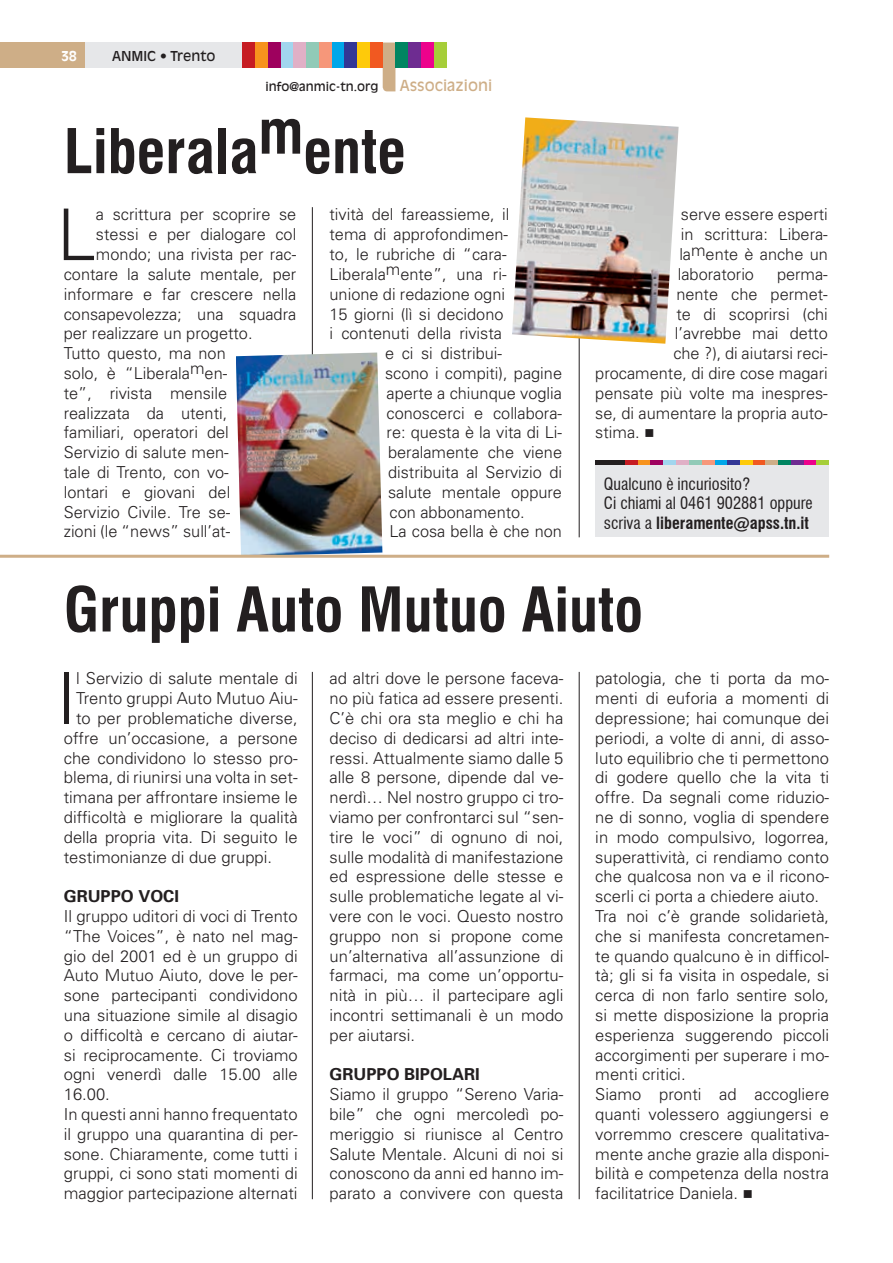
<style>
.page{position:relative;width:893px;height:1263px;background:#fff}
.page>*{position:absolute;margin:0;border:0;box-sizing:border-box;transform-origin:0 0}
.t1{font:300 71.4px "Univers";color:#231f20}
.t2{font:700 condensed 60px "Swiss 721 BT";color:#231f20}
.t3{font:300 16.5px/19.8px "Univers";color:#231f20;text-align:justify}
.t4{font:condensed 16.5px/19.5px "Swiss 721 BT";color:#231f20}
.t5{font:700 16.5px "Univers";color:#231f20}
.t6{font:15px "Antique Olive";color:#ceae87}
.t7{font:13.5px "Antique Olive";color:#231f20}
.t8{font:700 13.5px "Antique Olive";color:#fff}
.t9{font:12px "Antique Olive";color:#231f20}
.s1{font-weight:700}
</style>
<div class="page">
<div style="left:0;top:43px;width:85px;height:25px;background:#ceae87"></div>
<div style="left:85px;top:43px;width:157px;height:25px;background:#e6e7e9"></div>
<svg style="left:383px;top:43px;width:12px;height:48px"></svg>
<div style="left:319px;top:43px;width:13px;height:25px;background:#f6977a"></div>
<div style="left:395px;top:43px;width:13px;height:25px;background:#008561"></div>
<div style="left:408px;top:43px;width:13px;height:25px;background:#6e2c91"></div>
<div style="left:421px;top:43px;width:13px;height:25px;background:#ed028c"></div>
<div style="left:434px;top:43px;width:12px;height:25px;background:#a6ce39"></div>
<div style="left:281px;top:43px;width:12px;height:25px;background:#a1d6ee"></div>
<div style="left:268px;top:43px;width:13px;height:25px;background:#9e015e"></div>
<div style="left:293px;top:43px;width:13px;height:25px;background:#e0b0c6"></div>
<div style="left:306px;top:43px;width:13px;height:25px;background:#91cab7"></div>
<div style="left:242px;top:43px;width:13px;height:25px;background:#c61c22"></div>
<div style="left:255px;top:43px;width:13px;height:25px;background:#f7931d"></div>
<div style="left:332px;top:43px;width:12px;height:25px;background:#00a7e9"></div>
<div style="left:357px;top:43px;width:13px;height:25px;background:#feca0a"></div>
<div style="left:344px;top:43px;width:13px;height:25px;background:#333795"></div>
<div style="left:370px;top:43px;width:13px;height:25px;background:#f15921"></div>
<hr style="left:579px;top:207px;width:1px;height:330px;background:#231f20">
<img style="left:512px;top:117px;width:167px;height:227px">
<hr style="left:312px;top:207px;width:1px;height:230px;background:#231f20">
<img style="left:236px;top:352px;width:146px;height:203px">
<hr style="left:0;top:555px;width:829px;height:3px;background:#ceae87">
<hr style="left:579px;top:672px;width:1px;height:527px;background:#231f20">
<hr style="left:312px;top:672px;width:1px;height:527px;background:#231f20">
<div style="left:595px;top:464px;width:234px;height:73px;background:#e6e7e9"></div>
<hr style="left:595px;top:460px;width:30px;height:4px;background:#231f20">
<hr style="left:625px;top:460px;width:13px;height:4px;background:#c61c22">
<hr style="left:714px;top:460px;width:13px;height:4px;background:#00a7e9">
<hr style="left:740px;top:460px;width:13px;height:4px;background:#feca0a">
<hr style="left:727px;top:460px;width:13px;height:4px;background:#333795">
<hr style="left:778px;top:460px;width:13px;height:4px;background:#008561">
<hr style="left:791px;top:460px;width:13px;height:4px;background:#6e2c91">
<hr style="left:804px;top:460px;width:12px;height:4px;background:#ed028c">
<hr style="left:816px;top:460px;width:13px;height:4px;background:#a6ce39">
<hr style="left:676px;top:460px;width:13px;height:4px;background:#e0b0c6">
<hr style="left:753px;top:460px;width:12px;height:4px;background:#f15921">
<hr style="left:765px;top:460px;width:13px;height:4px;background:#ceae87">
<hr style="left:638px;top:460px;width:13px;height:4px;background:#f7931d">
<hr style="left:651px;top:460px;width:12px;height:4px;background:#9e015e">
<hr style="left:663px;top:460px;width:13px;height:4px;background:#a1d6ee">
<hr style="left:689px;top:460px;width:13px;height:4px;background:#91cab7">
<hr style="left:702px;top:460px;width:12px;height:4px;background:#f6977a">
<p class="t8" style="left:62px;top:48px;width:17px">38</p>
<p class="t7" style="left:112px;top:48px;width:105px">ANMIC • Trento</p>
<p class="t9" style="left:265px;top:80px;width:114px">info@anmic-tn.org</p>
<p class="t6" style="left:400px;top:77px;width:94px">Associazioni</p>
<h2 class="t2" style="left:64px;top:115px;width:344px">Liberalamente</h2>
<p class="t3" style="left:330px;top:204px;width:182px">tività del fareassieme, il</p>
<p class="t3" style="left:330px;top:224px;width:180px">tema di approfondimen-</p>
<p class="t3" style="left:330px;top:244px;width:179px">to, le rubriche di “cara-</p>
<p class="t3" style="left:330px;top:264px;width:179px">Liberalamente”, una ri-</p>
<p class="t3" style="left:330px;top:283px;width:177px">unione di redazione ogni</p>
<p class="t3" style="left:330px;top:303px;width:175px">15 giorni (lì si decidono</p>
<p class="t3" style="left:330px;top:323px;width:174px">i contenuti della rivista</p>
<p class="t3" style="left:385px;top:343px;width:118px">e ci si distribui-</p>
<p class="t3" style="left:385px;top:363px;width:179px">scono i compiti), pagine</p>
<p class="t3" style="left:387px;top:382px;width:177px">aperte a chiunque voglia</p>
<p class="t3" style="left:387px;top:402px;width:177px">conoscerci e collabora-</p>
<p class="t3" style="left:387px;top:422px;width:177px">re: questa è la vita di Li-</p>
<p class="t3" style="left:388px;top:442px;width:176px">beralamente che viene</p>
<p class="t3" style="left:388px;top:462px;width:175px">distribuita al Servizio di</p>
<p class="t3" style="left:388px;top:481px;width:176px">salute mentale oppure</p>
<p class="t3" style="left:390px;top:501px;width:137px">con abbonamento.</p>
<p class="t3" style="left:390px;top:521px;width:174px">La cosa bella è che non</p>
<h1 class="t1" style="left:57px;top:192px;width:41px">L</h1>
<p class="t3" style="left:96px;top:204px;width:202px">a scrittura per scoprire se</p>
<p class="t3" style="left:96px;top:224px;width:202px">stessi e per dialogare col</p>
<p class="t3" style="left:96px;top:244px;width:202px">mondo; una rivista per rac-</p>
<p class="t3" style="left:64px;top:264px;width:234px">contare la salute mentale, per</p>
<p class="t3" style="left:64px;top:283px;width:234px">informare e far crescere nella</p>
<p class="t3" style="left:64px;top:303px;width:234px">consapevolezza; una squadra</p>
<p class="t3" style="left:64px;top:323px;width:190px">per realizzare un progetto.</p>
<p class="t3" style="left:64px;top:343px;width:164px">Tutto questo, ma non</p>
<p class="t3" style="left:64px;top:363px;width:165px">solo, è “Liberalamen-</p>
<p class="t3" style="left:64px;top:382px;width:165px">te”, rivista mensile</p>
<p class="t3" style="left:64px;top:402px;width:165px">realizzata da utenti,</p>
<p class="t3" style="left:64px;top:422px;width:167px">familiari, operatori del</p>
<p class="t3" style="left:64px;top:442px;width:167px">Servizio di salute men-</p>
<p class="t3" style="left:64px;top:462px;width:167px">tale di Trento, con vo-</p>
<p class="t3" style="left:64px;top:481px;width:168px">lontari e giovani del</p>
<p class="t3" style="left:64px;top:501px;width:168px">Servizio Civile. Tre se-</p>
<p class="t3" style="left:64px;top:521px;width:168px">zioni (le “news” sull’at-</p>
<p class="t3" style="left:678px;top:204px;width:152px">serve essere esperti in scrittura: Libera&shy;lamente è anche un laboratorio</p>
<p class="t3" style="left:777px;top:264px;width:52px">perma-</p>
<p class="t3" style="left:676px;top:283px;width:153px">nente che permet-</p>
<p class="t3" style="left:676px;top:303px;width:153px">te di scoprirsi (chi</p>
<p class="t3" style="left:675px;top:323px;width:154px">l’avrebbe mai detto</p>
<p class="t3" style="left:673px;top:343px;width:156px">che ?), di aiutarsi reci-</p>
<p class="t3" style="left:595px;top:363px;width:234px">procamente, di dire cose magari</p>
<p class="t3" style="left:595px;top:382px;width:234px">pensate più volte ma inespres-</p>
<p class="t3" style="left:595px;top:402px;width:234px">se, di aumentare la propria auto-</p>
<p class="t3" style="left:595px;top:422px;width:60px">stima. ■</p>
<p class="t4" style="left:604px;top:474px;width:210px">Qualcuno è incuriosito?<br>Ci chiami al 0461 902881 oppure scriva a <span class="s1">liberamente@apss.tn.it</span></p>
<h2 class="t2" style="left:64px;top:574px;width:581px">Gruppi Auto Mutuo Aiuto</h2>
<p class="t3" style="left:330px;top:668px;width:235px">ad altri dove le persone faceva&shy;no più fatica ad essere presenti.<br>C’è chi ora sta meglio e chi ha deciso di dedicarsi ad altri inte&shy;ressi. Attualmente siamo dalle 5 alle 8 persone, dipende dal ve&shy;nerdì… Nel nostro gruppo ci tro&shy;viamo per confrontarci sul “sen&shy;tire le voci” di ognuno di noi, sulle modalità di manifestazione ed espressione delle stesse e sulle problematiche legate al vi&shy;vere con le voci. Questo nostro gruppo non si propone come un’alternativa all’assunzione di farmaci, ma come un’opportu&shy;nità in più… il partecipare agli incontri settimanali è un modo per aiutarsi.</p>
<p class="t5" style="left:330px;top:1064px;width:152px">GRUPPO BIPOLARI</p>
<p class="t3" style="left:330px;top:1084px;width:235px">Siamo il gruppo “Sereno Varia&shy;bile” che ogni mercoledì po&shy;meriggio si riunisce al Centro Salute Mentale. Alcuni di noi si conoscono da anni ed hanno im&shy;parato a convivere con questa</p>
<h1 class="t1" style="left:56px;top:656px;width:21px">I</h1>
<p class="t3" style="left:76px;top:668px;width:223px">l Servizio di salute mentale di</p>
<p class="t3" style="left:595px;top:668px;width:235px;text-align:left">patologia, che ti porta da mo&shy;menti di euforia a momenti di depressione; hai comunque dei periodi, a volte di anni, di asso&shy;luto equilibrio che ti permettono di godere quello che la vita ti offre. Da segnali come riduzio&shy;ne di sonno, voglia di spendere in modo compulsivo, logorrea, superattività, ci rendiamo conto che qualcosa non va e il ricono&shy;scerli ci porta a chiedere aiuto.<br>Tra noi c’è grande solidarietà, che si manifesta concretamen&shy;te quando qualcuno è in difficol&shy;tà; gli si fa visita in ospedale, si cerca di non farlo sentire solo, si mette disposizione la propria esperienza suggerendo piccoli accorgimenti per superare i mo&shy;menti critici.<br>Siamo pronti ad accogliere quanti volessero aggiungersi e vorremmo crescere qualitativa&shy;mente anche grazie alla disponi&shy;bilità e competenza della nostra facilitatrice Daniela. ■</p>
<p class="t3" style="left:76px;top:688px;width:223px">Trento gruppi Auto Mutuo Aiu-</p>
<p class="t3" style="left:76px;top:708px;width:223px">to per problematiche diverse,</p>
<p class="t3" style="left:64px;top:727px;width:235px">offre un’occasione, a persone</p>
<p class="t3" style="left:64px;top:747px;width:235px">che condividono lo stesso pro-</p>
<p class="t3" style="left:64px;top:767px;width:235px">blema, di riunirsi una volta in set-</p>
<p class="t3" style="left:64px;top:787px;width:235px">timana per affrontare insieme le</p>
<p class="t3" style="left:64px;top:807px;width:235px">difficoltà e migliorare la qualità</p>
<p class="t3" style="left:64px;top:826px;width:235px">della propria vita. Di seguito le</p>
<p class="t3" style="left:64px;top:846px;width:210px">testimonianze di due gruppi.</p>
<p class="t5" style="left:64px;top:886px;width:117px">GRUPPO VOCI</p>
<p class="t3" style="left:64px;top:906px;width:235px;text-align:left">Il gruppo uditori di voci di Trento “The Voices”, è nato nel mag&shy;gio del 2001 ed è un gruppo di<br>Auto Mutuo Aiuto, dove le per&shy;sone partecipanti condividono una situazione simile al disagio o difficoltà e cercano di aiutar&shy;si reciprocamente. Ci troviamo ogni venerdì dalle 15.00 alle<br>16.00.<br>In questi anni hanno frequentato il gruppo una quarantina di per&shy;sone. Chiaramente, come tutti i gruppi, ci sono stati momenti di maggior partecipazione alternati</p>
</div>
